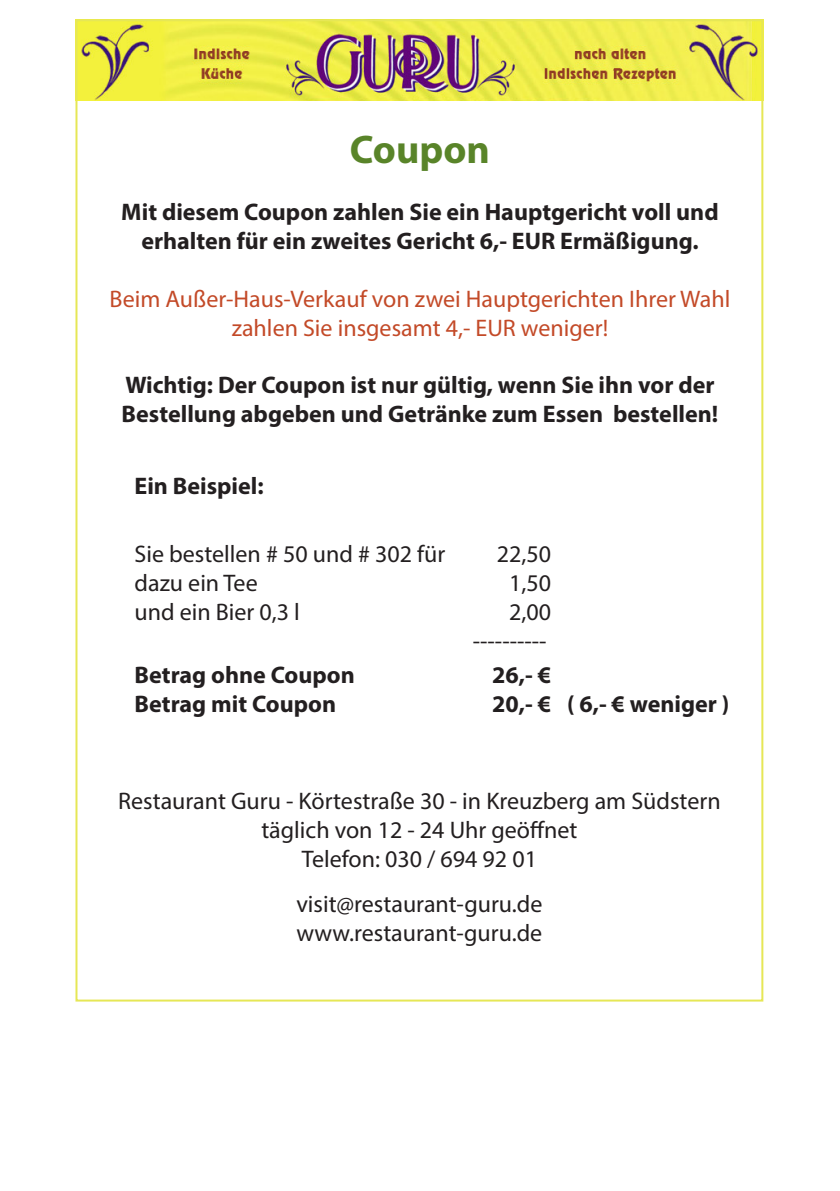
<style>
.page{position:relative;width:840px;height:1191px;background:#fff}
.page>*{position:absolute;margin:0;border:0;box-sizing:border-box;transform-origin:0 0}
.Rechnungstext{font:700 40px "Myriad Pro";color:#598429}
.Rechnungstext-2{font:700 24px/28.8px "Myriad Pro";color:#231f20}
.Rechnungstext-3{font:24px/28.8px "Myriad Pro";color:#231f20}
.Rechnungstext-4{font:24px/28.8px "Myriad Pro";color:#c34a28;text-align:center}
.Tabelle-EUR{font:24px/28.8px "Myriad Pro";color:#231f20;text-align:right}
.Tabelle-EUR-2{font:700 24px "Myriad Pro";color:#231f20}
</style>
<div class="page">
<img style="left:78px;top:22px;width:682px;height:78px">
<p class="Rechnungstext" style="left:350px;top:123px;width:141px">Coupon</p>
<p class="Rechnungstext-2" style="left:121px;top:197px;width:598px;text-align:center">Mit diesem Coupon zahlen Sie ein Hauptgericht voll und erhalten für ein zweites Gericht 6,- EUR Ermäßigung.</p>
<p class="Rechnungstext-4" style="left:110px;top:284px;width:621px">Beim Außer-Haus-Verkauf von zwei Hauptgerichten Ihrer Wahl zahlen Sie insgesamt 4,- EUR weniger!</p>
<p class="Rechnungstext-2" style="left:121px;top:370px;width:598px">Wichtig: Der Coupon ist nur gültig, wenn Sie ihn vor der<br>Bestellung abgeben und Getränke zum Essen bestellen!</p>
<p class="Rechnungstext-2" style="left:134px;top:470px;width:131px">Ein Beispiel:</p>
<p class="Rechnungstext-3" style="left:134px;top:539px;width:312px">Sie bestellen # 50 und # 302 für dazu ein Tee</p>
<p class="Rechnungstext-3" style="left:134px;top:597px;width:167px">und ein Bier 0,3 l</p>
<p class="Tabelle-EUR" style="left:496px;top:539px;width:56px">22,50</p>
<p class="Tabelle-EUR" style="left:509px;top:568px;width:43px">1,50</p>
<p class="Tabelle-EUR" style="left:472px;top:597px;width:80px">2,00 ----------</p>
<p class="Rechnungstext-2" style="left:134px;top:659px;width:222px">Betrag ohne Coupon<br>Betrag mit Coupon</p>
<p class="Tabelle-EUR-2" style="left:492px;top:659px;width:60px">26,- €</p>
<p class="Tabelle-EUR-2" style="left:492px;top:688px;width:60px">20,- €</p>
<p class="Rechnungstext-2" style="left:566px;top:688px;width:164px">( 6,- € weniger )</p>
<p class="Rechnungstext-3" style="left:118px;top:786px;width:603px;text-align:center">Restaurant Guru - Körtestraße 30 - in Kreuzberg am Südstern täglich von 12 - 24 Uhr geöffnet</p>
<p class="Rechnungstext-3" style="left:302px;top:844px;width:236px">Telefon: 030 / 694 92 01</p>
<p class="Rechnungstext-3" style="left:296px;top:889px;width:247px">visit@restaurant-guru.de</p>
<p class="Rechnungstext-3" style="left:296px;top:918px;width:247px">www.restaurant-guru.de</p>
</div>
